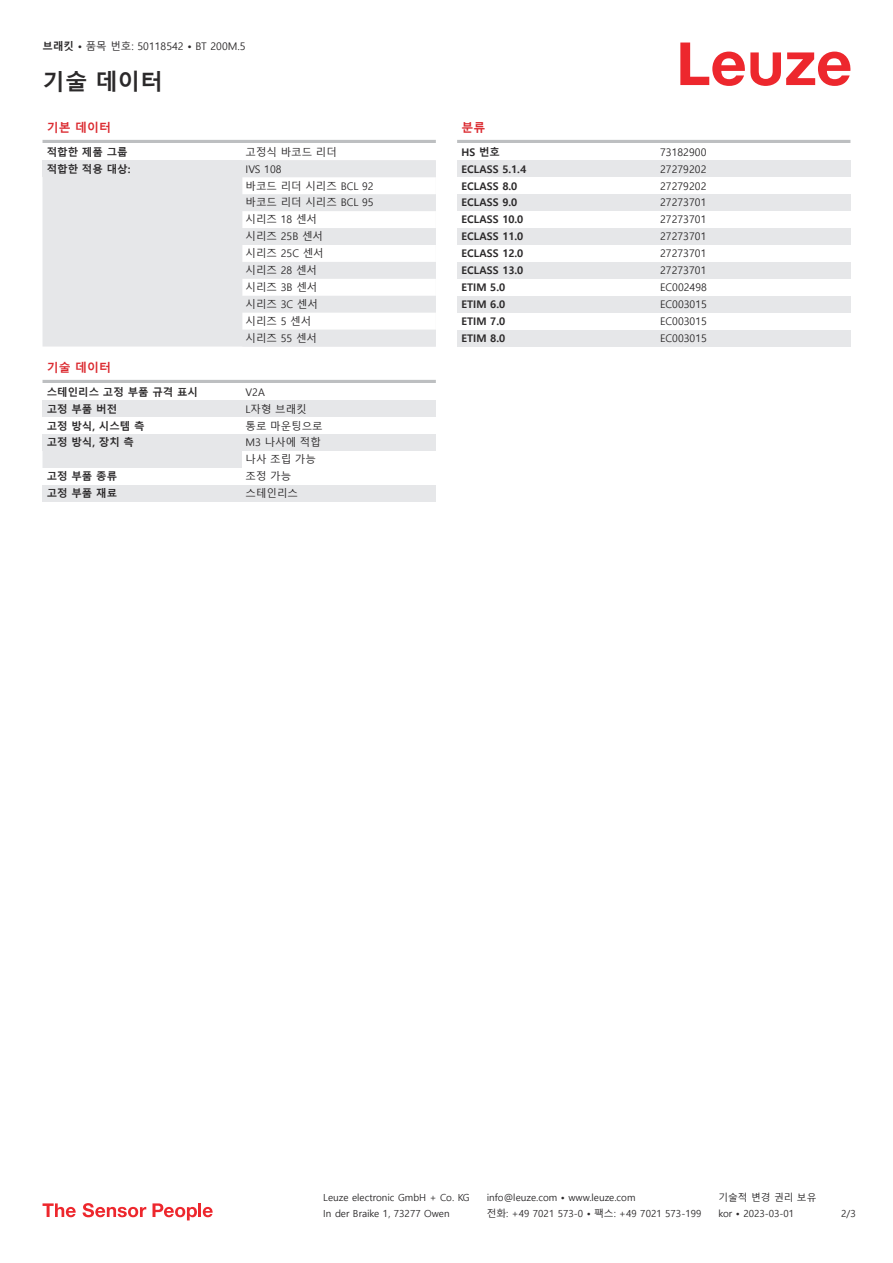
<style>
.page{position:relative;width:893px;height:1263px;background:#fff}
.page>*{position:absolute;margin:0;border:0;box-sizing:border-box;transform-origin:0 0}
.t1{font:700 22.5px "Malgun Gothic";color:#2b292a}
.t2{font:700 12px "Malgun Gothic";color:#db2a30}
.t3{font:10.5px/17px "Malgun Gothic";color:#2b292a}
.t4{font:700 10.5px "Malgun Gothic";color:#2b292a}
.t5{font:9.75px "Malgun Gothic";color:#2b292a}
.s1{font-weight:700}
</style>
<div class="page">
<svg style="left:680px;top:43px;width:170px;height:43px"></svg>
<svg style="left:43px;top:177px;width:393px;height:291px;fill:#e6e7e9"></svg>
<hr style="left:43px;top:140px;width:393px;height:3px;background:#bdbfc1">
<div style="left:43px;top:160px;width:199px;height:17px;background:#e6e7e9"></div>
<svg style="left:242px;top:160px;width:194px;height:186px"></svg>
<div style="left:43px;top:364px;width:393px;height:18px;background:#fff"></div>
<hr style="left:43px;top:380px;width:393px;height:3px;background:#bdbfc1">
<div style="left:43px;top:383px;width:199px;height:17px;background:#fff"></div>
<div style="left:242px;top:383px;width:194px;height:17px;background:#fff"></div>
<div style="left:43px;top:400px;width:199px;height:17px;background:#e6e7e9"></div>
<div style="left:242px;top:400px;width:194px;height:17px;background:#e6e7e9"></div>
<div style="left:43px;top:417px;width:199px;height:17px;background:#fff"></div>
<div style="left:242px;top:417px;width:194px;height:17px;background:#fff"></div>
<div style="left:43px;top:434px;width:199px;height:17px;background:#e6e7e9"></div>
<div style="left:242px;top:434px;width:194px;height:17px;background:#e6e7e9"></div>
<div style="left:242px;top:451px;width:194px;height:17px;background:#fff"></div>
<div style="left:43px;top:485px;width:199px;height:17px;background:#e6e7e9"></div>
<div style="left:242px;top:485px;width:194px;height:17px;background:#e6e7e9"></div>
<hr style="left:457px;top:140px;width:393px;height:3px;background:#bdbfc1">
<div style="left:457px;top:160px;width:200px;height:17px;background:#e6e7e9"></div>
<div style="left:657px;top:160px;width:193px;height:17px;background:#e6e7e9"></div>
<div style="left:457px;top:194px;width:200px;height:17px;background:#e6e7e9"></div>
<div style="left:657px;top:194px;width:193px;height:17px;background:#e6e7e9"></div>
<div style="left:457px;top:228px;width:200px;height:17px;background:#e6e7e9"></div>
<div style="left:657px;top:228px;width:193px;height:17px;background:#e6e7e9"></div>
<div style="left:457px;top:262px;width:200px;height:17px;background:#e6e7e9"></div>
<div style="left:657px;top:262px;width:193px;height:17px;background:#e6e7e9"></div>
<div style="left:457px;top:296px;width:200px;height:17px;background:#e6e7e9"></div>
<div style="left:657px;top:296px;width:193px;height:17px;background:#e6e7e9"></div>
<div style="left:457px;top:330px;width:200px;height:17px;background:#e6e7e9"></div>
<div style="left:657px;top:330px;width:193px;height:17px;background:#e6e7e9"></div>
<svg style="left:43px;top:1203px;width:33px;height:14px"></svg>
<svg style="left:83px;top:1203px;width:63px;height:14px"></svg>
<svg style="left:153px;top:1203px;width:44px;height:17px"></svg>
<hr style="left:198px;top:1203px;width:3px;height:14px;background:#ed272d">
<svg style="left:203px;top:1207px;width:10px;height:10px"></svg>
<p class="t3" style="left:43px;top:38px;width:204px"><span class="s1">브래킷 •</span> 품목 번호: 50118542 <span class="s1">•</span> BT 200M.5</p>
<h1 class="t1" style="left:43px;top:69px;width:122px">기술 데이터</h1>
<p class="t2" style="left:47px;top:121px;width:66px">기본 데이터</p>
<p class="t4" style="left:47px;top:146px;width:82px">적합한 제품 그룹</p>
<p class="t3" style="left:246px;top:144px;width:93px">고정식 바코드 리더</p>
<p class="t4" style="left:47px;top:163px;width:85px">적합한 적용 대상:</p>
<p class="t3" style="left:246px;top:161px;width:130px">IVS 108<br>바코드 리더 시리즈 BCL 92 바코드 리더 시리즈 BCL 95 시리즈 18 센서<br>시리즈 25B 센서<br>시리즈 25C 센서<br>시리즈 28 센서<br>시리즈 3B 센서<br>시리즈 3C 센서<br>시리즈 5 센서<br>시리즈 55 센서</p>
<p class="t2" style="left:47px;top:361px;width:66px">기술 데이터</p>
<p class="t4" style="left:47px;top:386px;width:153px">스테인리스 고정 부품 규격 표시</p>
<p class="t3" style="left:246px;top:384px;width:21px">V2A</p>
<p class="t4" style="left:47px;top:403px;width:72px">고정 부품 버전</p>
<p class="t3" style="left:246px;top:400px;width:63px">L자형 브래킷</p>
<p class="t4" style="left:47px;top:419px;width:99px">고정 방식, 시스템 측</p>
<p class="t3" style="left:246px;top:417px;width:79px">통로 마운팅으로</p>
<p class="t4" style="left:47px;top:436px;width:89px">고정 방식, 장치 측</p>
<p class="t3" style="left:246px;top:434px;width:77px">M3 나사에 적합 나사 조립 가능</p>
<p class="t4" style="left:47px;top:470px;width:72px">고정 부품 종류</p>
<p class="t3" style="left:246px;top:468px;width:47px">조정 가능</p>
<p class="t4" style="left:47px;top:487px;width:72px">고정 부품 재료</p>
<p class="t3" style="left:246px;top:485px;width:54px">스테인리스</p>
<p class="t2" style="left:461px;top:121px;width:25px">분류</p>
<p class="t4" style="left:461px;top:146px;width:40px">HS 번호</p>
<p class="t3" style="left:660px;top:144px;width:48px">73182900</p>
<p class="t4" style="left:461px;top:163px;width:66px">ECLASS 5.1.4</p>
<p class="t3" style="left:660px;top:161px;width:48px">27279202</p>
<p class="t4" style="left:461px;top:179px;width:57px">ECLASS 8.0</p>
<p class="t3" style="left:660px;top:177px;width:48px">27279202</p>
<p class="t4" style="left:461px;top:196px;width:57px">ECLASS 9.0</p>
<p class="t3" style="left:660px;top:194px;width:48px">27273701</p>
<p class="t4" style="left:461px;top:213px;width:63px">ECLASS 10.0</p>
<p class="t3" style="left:660px;top:211px;width:48px">27273701</p>
<p class="t4" style="left:461px;top:230px;width:63px">ECLASS 11.0</p>
<p class="t3" style="left:660px;top:228px;width:48px">27273701</p>
<p class="t4" style="left:461px;top:247px;width:63px">ECLASS 12.0</p>
<p class="t3" style="left:660px;top:245px;width:48px">27273701</p>
<p class="t4" style="left:461px;top:264px;width:63px">ECLASS 13.0</p>
<p class="t3" style="left:660px;top:262px;width:48px">27273701</p>
<p class="t4" style="left:461px;top:281px;width:45px">ETIM 5.0</p>
<p class="t3" style="left:660px;top:279px;width:48px">EC002498</p>
<p class="t4" style="left:461px;top:298px;width:45px">ETIM 6.0</p>
<p class="t3" style="left:660px;top:296px;width:48px">EC003015</p>
<p class="t4" style="left:461px;top:315px;width:45px">ETIM 7.0</p>
<p class="t3" style="left:660px;top:313px;width:48px">EC003015</p>
<p class="t4" style="left:461px;top:332px;width:45px">ETIM 8.0</p>
<p class="t3" style="left:660px;top:330px;width:48px">EC003015</p>
<p class="t5" style="left:323px;top:1192px;width:148px">Leuze electronic GmbH + Co. KG</p>
<p class="t5" style="left:487px;top:1192px;width:150px">info@leuze.com • www.leuze.com</p>
<p class="t5" style="left:718px;top:1192px;width:100px">기술적 변경 권리 보유</p>
<p class="t5" style="left:323px;top:1208px;width:128px">In der Braike 1, 73277 Owen</p>
<p class="t5" style="left:487px;top:1208px;width:216px">전화: +49 7021 573-0 • 팩스: +49 7021 573-199</p>
<p class="t5" style="left:718px;top:1208px;width:77px">kor • 2023-03-01</p>
<p class="t5" style="left:841px;top:1208px;width:16px">2 /3</p>
</div>
